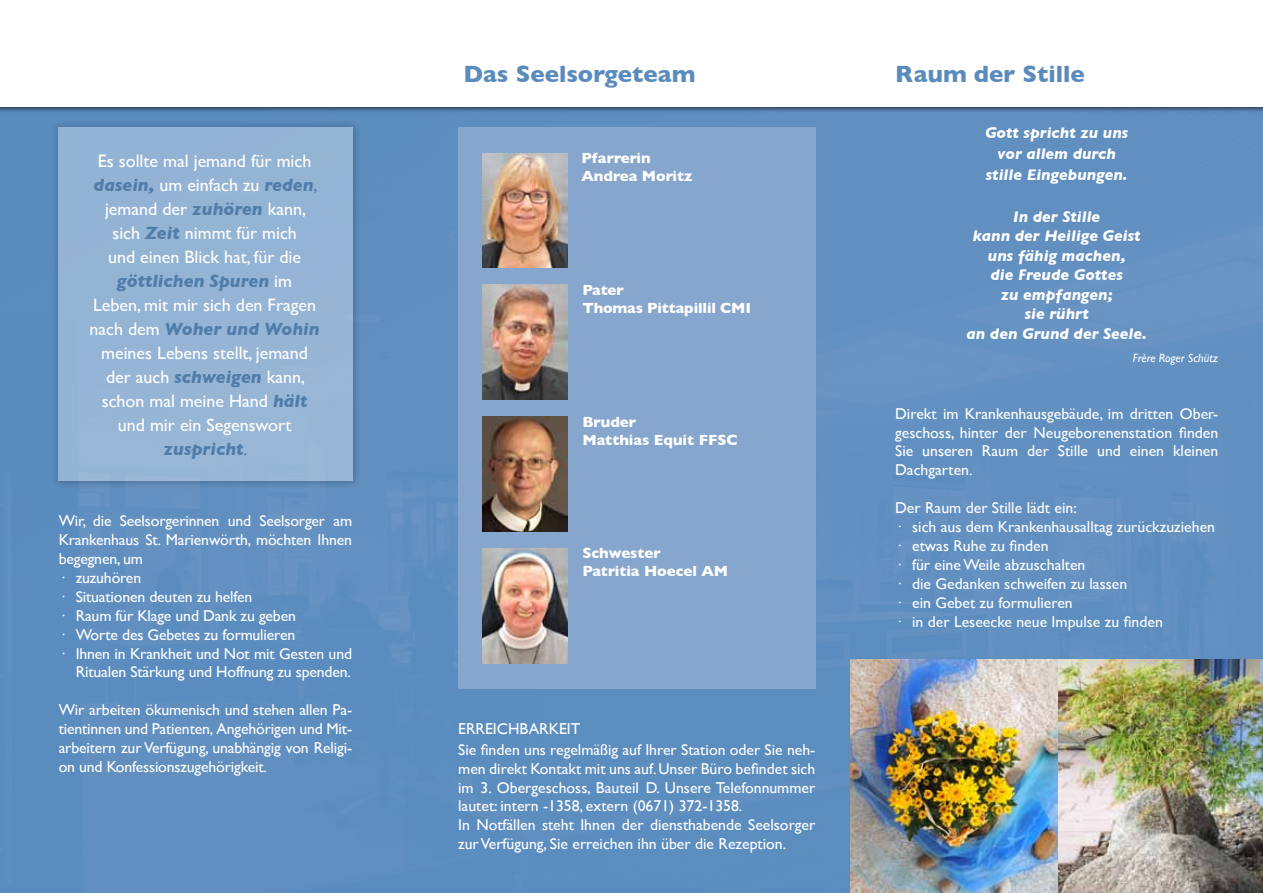
<style>
.page{position:relative;width:1263px;height:893px;background:#fff}
.page>*{position:absolute;margin:0;border:0;box-sizing:border-box;transform-origin:0 0}
.t1{font:700 24px "Gill Sans";color:#5a8bbd}
.t2{font:18px/24px "Gill Sans";color:#fff;text-align:center}
.t3{font:15.75px/18.9px "Gill Sans";color:#fff}
.t4{font:italic 700 15.75px/19.5px "Gill Sans";color:#fff;text-align:center}
.t5{font:700 15px/18px "Gill Sans";color:#fff}
.t6{font:italic 12px "Gill Sans";color:#fff}
.s1{font-weight:700;font-style:italic;color:#507caa}
.s2{color:#507caa}
</style>
<div class="page">
<div style="left:0;top:113px;width:1263px;height:780px;background:#608fc0"></div>
<div style="left:0;top:113px;width:788px;height:465px;background:#5f8ebf"></div>
<img style="left:850px;top:660px;width:413px;height:233px">
<div style="left:0;top:0;width:1263px;height:113px;background:#000;opacity:.55"></div>
<div style="left:0;top:0;width:1263px;height:106px;background:#fff"></div>
<div style="left:50px;top:119px;width:311px;height:370px;background:#000;opacity:.75"></div>
<div style="left:58px;top:128px;width:295px;height:353px;background:#95b4d5"></div>
<div style="left:458px;top:128px;width:357px;height:561px;background:#87a6cd"></div>
<img style="left:482px;top:417px;width:85px;height:114px">
<img style="left:482px;top:153px;width:85px;height:115px">
<img style="left:482px;top:285px;width:85px;height:115px">
<img style="left:482px;top:549px;width:85px;height:114px">
<p class="t2" style="left:90px;top:148px;width:232px">Es sollte mal jemand für mich <span class="s1">dasein,</span> um einfach zu <span class="s1">reden</span><span class="s2">, </span>jemand der <span class="s1">zuhören</span> kann, sich <span class="s1">Zeit</span> nimmt für mich<br>und einen Blick hat, für die <span class="s1">göttlichen Spuren</span> im<br>Leben, mit mir sich den Fragen nach dem <span class="s1">Woher und Wohin </span>meines Lebens stellt, jemand der auch <span class="s1">schweigen</span> kann, schon mal meine Hand <span class="s1">hält </span>und mir ein Segenswort <span class="s1">zuspricht</span><span class="s2">.</span></p>
<p class="t3" style="left:59px;top:511px;width:295px">Wir, die Seelsorgerinnen und Seelsorger am</p>
<p class="t3" style="left:59px;top:530px;width:295px">Krankenhaus St. Marienwörth, möchten Ihnen</p>
<p class="t3" style="left:59px;top:549px;width:86px">begegnen, um</p>
<p class="t3" style="left:59px;top:568px;width:84px">· zuzuhören</p>
<p class="t3" style="left:59px;top:587px;width:195px">· Situationen deuten zu helfen</p>
<p class="t3" style="left:59px;top:606px;width:239px">· Raum für Klage und Dank zu geben</p>
<p class="t3" style="left:59px;top:625px;width:238px">· Worte des Gebetes zu formulieren</p>
<p class="t3" style="left:59px;top:644px;width:295px">· I hnen in Krankheit und Not mit Gesten und</p>
<p class="t3" style="left:76px;top:662px;width:277px">Ritualen Stärkung und Hoffnung zu spenden.</p>
<p class="t3" style="left:59px;top:700px;width:295px;text-align:justify">Wir arbeiten ökumenisch und stehen allen Pa&shy;tientinnen und Patienten, Angehörigen und Mit&shy;arbeitern zur Verfügung, unabhängig von Religi&shy;on und Konfessionszugehörigkeit.</p>
<h1 class="t1" style="left:463px;top:55px;width:234px">Das Seelsorgeteam</h1>
<h1 class="t1" style="left:895px;top:54px;width:191px">Raum der Stille</h1>
<p class="t5" style="left:581px;top:149px;width:112px">Pfarrerin<br>Andrea Moritz</p>
<p class="t5" style="left:582px;top:281px;width:170px">Pater<br>Thomas Pittapillil CMI</p>
<p class="t5" style="left:582px;top:412px;width:157px">Bruder<br>Matthias Equit FFSC</p>
<p class="t5" style="left:582px;top:544px;width:147px">Schwester<br>Patritia Hoecel AM</p>
<p class="t3" style="left:458px;top:718px;width:359px;line-height:21px">Erreichbarkeit<br>Sie finden uns regelmäßig auf Ihrer Station oder Sie neh-</p>
<p class="t3" style="left:458px;top:759px;width:359px">men direkt Kontakt mit uns auf. Unser Büro befindet sich im 3. Obergeschoss, Bauteil D. Unsere Telefonnummer lautet: intern -1358, extern (0671) 372-1358.<br>In Notfällen steht Ihnen der diensthabende Seelsorger zur Verfügung, Sie erreichen ihn über die Rezeption.</p>
<p class="t4" style="left:985px;top:122px;width:145px;line-height:21px">Gott spricht zu uns vor allem durch stille Eingebungen.</p>
<p class="t4" style="left:966px;top:206px;width:182px">In der Stille<br>kann der Heilige Geist uns fähig machen,<br>die Freude Gottes<br>zu empfangen;<br>sie rührt<br>an den Grund der Seele.</p>
<p class="t6" style="left:1133px;top:351px;width:87px">Frère Roger Schütz</p>
<p class="t3" style="left:895px;top:404px;width:325px;text-align:justify">Direkt im Krankenhausgebäude, im dritten Ober&shy;geschoss, hinter der Neugeborenenstation finden Sie unseren Raum der Stille und einen kleinen Dachgarten.</p>
<p class="t3" style="left:895px;top:498px;width:321px">Der Raum der Stille lädt ein:<br>· sich aus dem Krankenhausalltag zurückzuziehen · etwas Ruhe zu finden<br>· für eine Weile abzuschalten<br>· die Gedanken schweifen zu lassen<br>· ein Gebet zu formulieren<br>· in der Leseecke neue Impulse zu finden</p>
</div>
